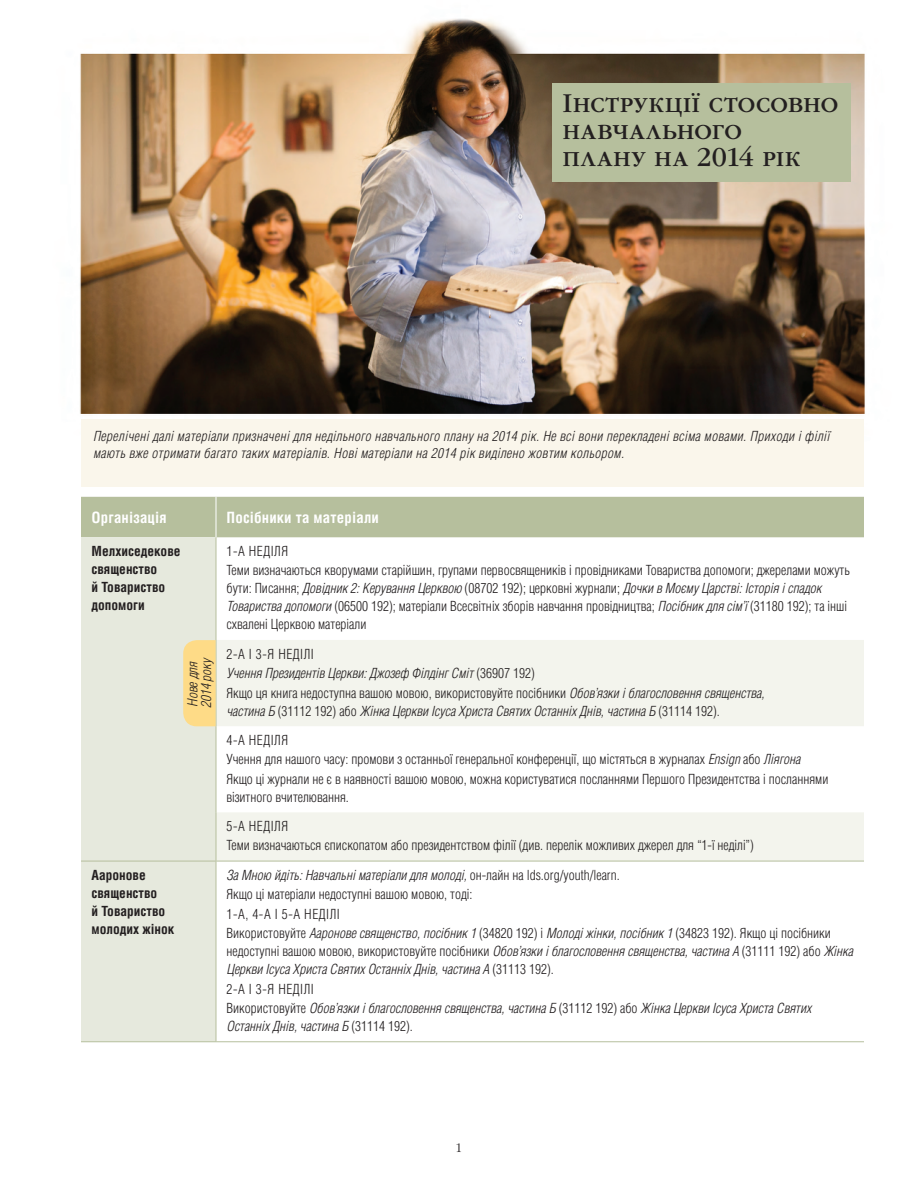
<style>
.page{position:relative;width:918px;height:1188px;background:#fff}
.page>*{position:absolute;margin:0;border:0;box-sizing:border-box;transform-origin:0 0}
.t1{font:28.5px/27px "Garamondlds Lat";letter-spacing:.005em;color:#231f20}
.t2{font:700 condensed 15px "Helveticalds Lat";letter-spacing:.01em;color:#fff}
.t3{font:300 condensed 13.5px/19.5px "Helveticalds Lat";color:#231f20}
.t4{font:italic 300 condensed 13.5px/29.2px "Helveticalds Lat";color:#231f20}
.t5{font:italic 300 condensed 13.5px/13.5px "Helveticalds Lat";letter-spacing:.025em;color:#231f20}
.t6{font:700 condensed 13.5px/18px "Helveticalds Lat";color:#231f20}
.t7{font:300 13.5px "Garamondlds Lat";color:#231f20}
.s1{font-style:italic}
.s2{font-style:normal}
</style>
<div class="page">
<img style="left:80px;top:18px;width:785px;height:1025px">
<div style="left:81px;top:497px;width:783px;height:40px;background:#b6bf9d"></div>
<div style="left:81px;top:537px;width:135px;height:504px;background:#e6e9dd"></div>
<svg style="left:217px;top:640px;width:647px;height:221px;fill:#f3f4ed"></svg>
<hr style="left:216px;top:497px;width:1px;height:40px;background:#fff">
<hr style="left:216px;top:537px;width:1px;height:103px;background:#b6bf9d">
<hr style="left:216px;top:640px;width:1px;height:86px;background:#b6bf9d">
<hr style="left:216px;top:726px;width:1px;height:86px;background:#b6bf9d">
<hr style="left:81px;top:861px;width:135px;height:1px;background:#b6bf9d">
<hr style="left:216px;top:861px;width:1px;height:180px;background:#b6bf9d">
<hr style="left:216px;top:812px;width:1px;height:49px;background:#b6bf9d">
<hr style="left:216px;top:861px;width:648px;height:1px;background:#b6bf9d">
<hr style="left:216px;top:1041px;width:648px;height:1px;background:#b6bf9d">
<hr style="left:81px;top:1041px;width:135px;height:1px;background:#b6bf9d">
<svg style="left:183px;top:640px;width:33px;height:86px;background:#fcdb8a"></svg>
<div style="left:81px;top:419px;width:783px;height:68px;background:#faf6eb"></div>
<div style="left:553px;top:83px;width:298px;height:99px;background:#b6bf9d"></div>
<h1 class="t1" style="left:562px;top:87px;width:278px">Інструкції стосовно навчального<br>плану на 2014 рік</h1>
<p class="t5" style="left:93px;top:427px;width:738px;line-height:16.5px">Перелічені далі матеріали призначені для недільного навчального плану на 2014 рік. Не всі вони перекладені всіма мовами. Приходи і філії мають вже отримати багато таких матеріалів. Нові матеріали на 2014 рік виділено жовтим кольором.</p>
<p class="t2" style="left:92px;top:504px;width:77px">Організація</p>
<p class="t2" style="left:226px;top:504px;width:154px">Посібники та матеріали</p>
<p class="t6" style="left:92px;top:541px;width:91px">Мелхиседекове священство<br>й Товариство допомоги</p>
<p class="t3" style="left:226px;top:540px;width:625px">1-а неділя<br>Теми визначаються кворумами старійшин, групами первосвящеників і провідниками Товариства допомоги; джерелами можуть</p>
<p class="t3" style="left:226px;top:579px;width:622px;line-height:18px">бути: Писання; <span class="s1">Довідник 2: Керування Церквою</span> (08702 192); церковні журнали; <span class="s1">Дочки в Моєму Царстві: Історія і спадок<br>Товариства допомоги</span> (06500 192); матеріали Всесвітніх зборів навчання провідництва; <span class="s1">Посібник для сім’ї</span> (31180 192); та інші схвалені Церквою матеріали</p>
<p class="t3" style="left:226px;top:643px;width:539px">2-а і 3-я неділі<br><span class="s1">Учення Президентів Церкви: Джозеф Філдінг Сміт</span> (36907 192)<br>Якщо ця книга недоступна вашою мовою, використовуйте посібники <span class="s1">Обов’язки і благословення священства,</span></p>
<p class="t4" style="left:226px;top:695px;width:495px">частина Б <span class="s2">(31112 192) або</span> Жінка Церкви Ісуса Христа Святих Останніх Днів, частина Б <span class="s2">(31114 192).<br>4-а неділя</span></p>
<p class="t3" style="left:226px;top:749px;width:604px">Учення для нашого часу: промови з останньої генеральної конференції, що містяться в журналах <span class="s1">Ensign</span> або <span class="s1">Ліягона<br></span>Якщо ці журнали не є в наявності вашою мовою, можна користуватися посланнями Першого Президентства і посланнями</p>
<p class="t3" style="left:226px;top:781px;width:124px;line-height:29.2px">візитного вчителювання.<br>5-а неділя</p>
<p class="t3" style="left:226px;top:835px;width:529px">Теми визначаються єпископатом або президентством філії (див. перелік можливих джерел для “1-ї неділі”)</p>
<p class="t5" style="left:185px;top:708px;width:53px;rotate:-90deg">Нове для<br>2014 року</p>
<p class="t6" style="left:91px;top:864px;width:84px">Ааронове священство<br>й Товариство молодих жінок</p>
<p class="t3" style="left:226px;top:864px;width:606px"><span class="s1">За Мною йдіть: Навчальні матеріали для молоді,</span> он-лайн на lds.org/youth/learn.<br>Якщо ці матеріали недоступні вашою мовою, тоді:<br>1-а, 4-а і 5-а неділі<br>Використовуйте <span class="s1">Ааронове священство, посібник 1</span> (34820 192) і <span class="s1">Молоді жінки, посібник 1</span> (34823 192). Якщо ці посібники</p>
<p class="t4" style="left:226px;top:941px;width:628px;line-height:18px"><span class="s2">недоступні вашою мовою, використовуйте посібники</span> Обов’язки і благословення священства, частина А <span class="s2">(31111 192) або</span> Жінка<br>Церкви Ісуса Христа Святих Останніх Днів, частина А <span class="s2">(31113 192).</span></p>
<p class="t4" style="left:226px;top:978px;width:586px;line-height:19.5px"><span class="s2">2-а і 3-я неділі<br>Використовуйте</span> Обов’язки і благословення священства, частина Б <span class="s2">(31112 192) або</span> Жінка Церкви Ісуса Христа Святих</p>
<p class="t4" style="left:226px;top:1011px;width:188px">Останніх Днів, частина Б <span class="s2">(31114 192).</span></p>
<p class="t7" style="left:456px;top:1139px;width:8px">1</p>
</div>
